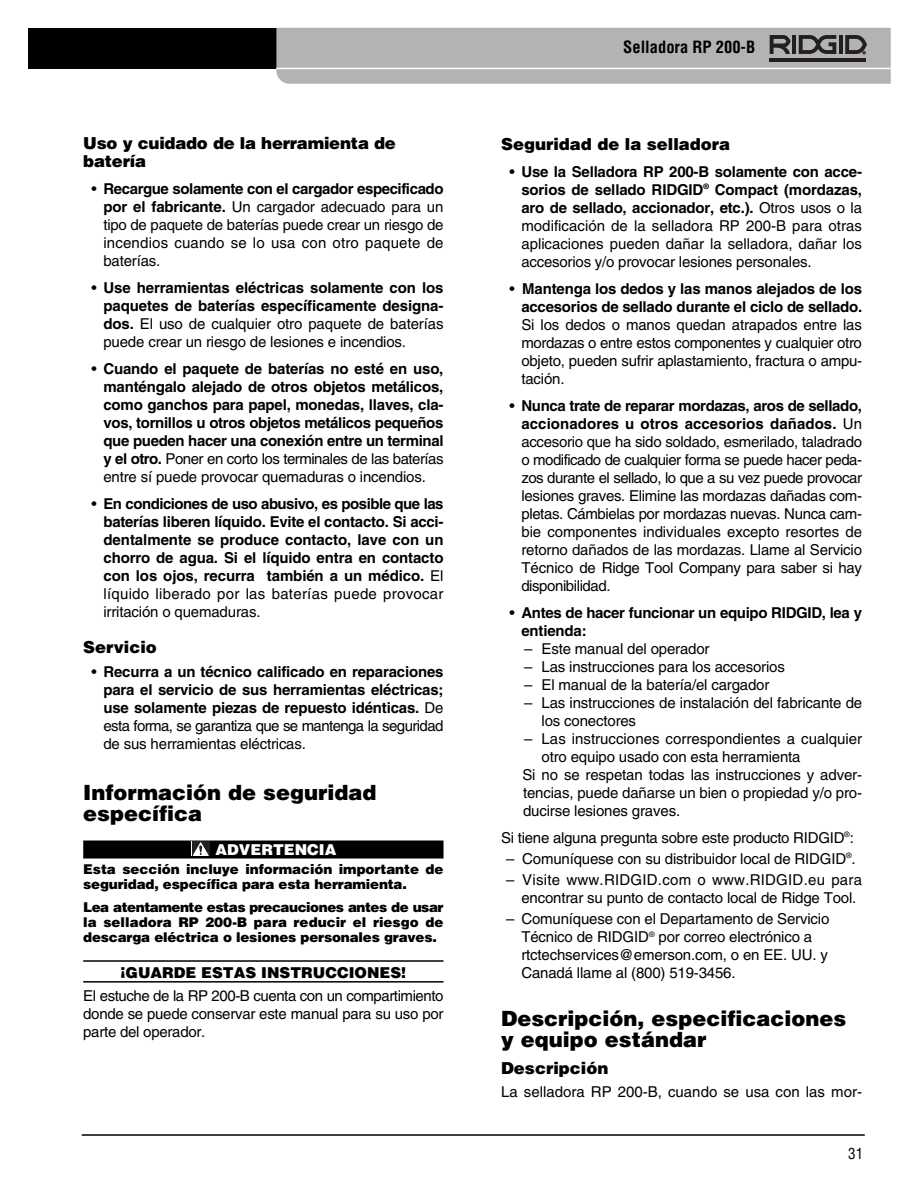
<style>
.page{position:relative;width:918px;height:1188px;background:#fff}
.page>*{position:absolute;margin:0;border:0;box-sizing:border-box;transform-origin:0 0}
.t1{font:900 21px/21px "Helvetica";color:#000}
.t2{font:900 16.5px/18px "Helvetica";color:#000}
.t3{font:700 condensed 16.5px "Helvetica";color:#000}
.t4{font:15px/18px "Helvetica";letter-spacing:-.01em;color:#000;text-align:justify}
.t5{font:700 15px/18px "Helvetica";letter-spacing:-.01em;color:#000;text-align:justify}
.t6{font:900 15px "Helvetica";color:#000}
.t7{font:900 15px "Helvetica";color:#fff}
.t8{font:condensed 15px "Helvetica";color:#000}
.t9{font:900 13.5px/15px "Helvetica";letter-spacing:-.015em;color:#000}
.s1{font-weight:700}
.s2{font-weight:400}
</style>
<div class="page">
<hr style="left:82px;top:1134px;width:783px;height:2px;background:#000">
<div style="left:28px;top:28px;width:427px;height:41px;background:#000"></div>
<svg style="left:276px;top:28px;width:615px;height:56px;background:#afafaf"></svg>
<div style="left:83px;top:841px;width:361px;height:18px;background:#000"></div>
<hr style="left:83px;top:960px;width:361px;height:2px;background:#000">
<hr style="left:83px;top:981px;width:361px;height:2px;background:#000">
<div style="left:192px;top:841px;width:17px;height:15px;background:#231f20"></div>
<svg style="left:193px;top:842px;width:16px;height:14px"></svg>
<p class="t2" style="left:83px;top:136px;width:314px">Uso y cuidado de la herramienta de batería</p>
<p class="t4" style="left:103px;top:182px;width:342px;text-indent:-12px">• <span class="s1">Recargue solamente con el cargador especificado por el fabricante.</span> Un cargador adecuado para un tipo de paquete de baterías puede crear un riesgo de incendios cuando se lo usa con otro paquete de baterías.</p>
<p class="t5" style="left:103px;top:281px;width:342px;text-indent:-12px"><span class="s2">•</span> Use herramientas eléctricas solamente con los paquetes de baterías específicamente designa&shy;dos. <span class="s2">El uso de cualquier otro paquete de baterías puede crear un riesgo de lesiones e incendios.</span></p>
<p class="t5" style="left:103px;top:362px;width:342px;text-indent:-12px"><span class="s2">•</span> Cuando el paquete de baterías no esté en uso, manténgalo alejado de otros objetos metálicos, como ganchos para papel, monedas, llaves, cla - vos, tornillos u otros objetos metálicos pequeños que pueden hacer una conexión entre un terminal y el otro. <span class="s2">Poner en corto los terminales de las baterías entre sí puede provocar quemaduras o incendios.</span></p>
<p class="t5" style="left:103px;top:497px;width:342px;text-indent:-12px"><span class="s2">•</span> En condiciones de uso abusivo, es posible que las baterías liberen líquido. Evite el contacto. Si acci - den talmente se produce contacto, lave con un chorro de agua. Si el líquido entra en contacto con los ojos, recurra también a un médico. <span class="s2">El líquido liberado por las baterías puede provocar irritación o quemaduras.</span></p>
<p class="t2" style="left:83px;top:640px;width:75px">Servicio</p>
<p class="t5" style="left:103px;top:664px;width:342px;text-indent:-12px"><span class="s2">•</span> Recurra a un técnico calificado en reparaciones para el servicio de sus herramientas eléctricas; use solamente piezas de repuesto idénticas. <span class="s2">De esta forma, se garantiza que se mantenga la seguridad de sus herramientas eléctricas.</span></p>
<h1 class="t1" style="left:83px;top:784px;width:295px">Información de seguridad específica</h1>
<p class="t7" style="left:216px;top:844px;width:122px">ADVERTENCIA</p>
<p class="t9" style="left:83px;top:862px;width:362px">Esta sección incluye información importante de seguridad, específica para esta herramienta.</p>
<p class="t9" style="left:83px;top:900px;width:362px;text-align:justify">Lea atentamente estas precauciones antes de usar la selladora RP 200-B para reducir el riesgo de descarga eléctrica o lesiones personales graves.</p>
<p class="t6" style="left:121px;top:967px;width:287px">¡GUARDE ESTAS INSTRUCCIONES!</p>
<p class="t4" style="left:83px;top:988px;width:362px">El estuche de la RP 200-B cuenta con un compartimiento donde se puede conservar este manual para su uso por parte del operador.</p>
<p class="t3" style="left:623px;top:41px;width:133px">Selladora RP 200-B</p>
<p class="t2" style="left:501px;top:136px;width:231px">Seguridad de la selladora</p>
<p class="t4" style="left:521px;top:164px;width:342px;text-indent:-12px">• <span class="s1">Use la Selladora RP 200-B solamente con acce&shy;sorios de sellado RIDGID</span><sup>®</sup> <span class="s1">Com pact (mordazas, aro de sellado, accionador, etc.).</span> Otros usos o la modificación de la selladora RP 200-B para otras aplicaciones pueden dañar la selladora, dañar los accesorios y/o provocar lesiones personales.</p>
<p class="t5" style="left:509px;top:281px;width:354px;text-align:right"><span class="s2">•</span> Mantenga los dedos y las manos alejados de los accesorios de sellado durante el ciclo de sellado.</p>
<p class="t4" style="left:521px;top:317px;width:342px">Si los dedos o manos quedan atrapados entre las mordazas o entre estos componentes y cualquier otro objeto, pueden sufrir aplastamiento, fractura o ampu - tación.</p>
<p class="t4" style="left:521px;top:398px;width:342px;text-indent:-12px">• <span class="s1">Nunca trate de reparar mordazas, aros de sellado, accionadores u otros accesorios dañados.</span> Un accesorio que ha sido soldado, esmerilado, taladrado o modificado de cualquier forma se puede hacer peda&shy;zos durante el sellado, lo que a su vez puede provocar lesiones graves. Elimine las mordazas dañadas com&shy;pletas. Cámbielas por mordazas nuevas. Nunca cam&shy;bie componentes individuales excepto resortes de retorno dañados de las mordazas. Llame al Servicio Técnico de Ridge Tool Company para saber si hay disponibilidad.</p>
<p class="t5" style="left:521px;top:605px;width:342px;text-indent:-12px"><span class="s2">•</span> Antes de hacer funcionar un equipo RIDGID, lea y entienda:</p>
<p class="t4" style="left:524px;top:641px;width:187px">– Este manual del operador</p>
<p class="t4" style="left:524px;top:659px;width:262px">– Las instrucciones para los accesorios</p>
<p class="t4" style="left:524px;top:677px;width:247px">– El manual de la batería/el cargador</p>
<p class="t4" style="left:542px;top:695px;width:322px;text-indent:-17px">– Las instrucciones de instalación del fabricante de los conectores</p>
<p class="t4" style="left:524px;top:731px;width:340px">– Las instrucciones correspondientes a cualquier</p>
<p class="t4" style="left:542px;top:749px;width:260px">otro equipo usado con esta herramienta</p>
<p class="t4" style="left:522px;top:767px;width:341px">Si no se respetan todas las instrucciones y adver-</p>
<p class="t4" style="left:523px;top:785px;width:340px">tencias, puede dañarse un bien o propiedad y/o pro-</p>
<p class="t4" style="left:523px;top:803px;width:159px">ducirse lesiones graves.</p>
<p class="t4" style="left:501px;top:830px;width:354px">Si tiene alguna pregunta sobre este producto RIDGID<sup>®</sup>:</p>
<p class="t4" style="left:506px;top:851px;width:351px">– Comuníquese con su distribuidor local de RIDGID<sup>®</sup>.</p>
<p class="t4" style="left:521px;top:872px;width:342px;text-indent:-15px">– Visite www.RIDGID.com o www.RIDGID.eu para encontrar su punto de contacto local de Ridge Tool.</p>
<p class="t4" style="left:521px;top:911px;width:310px;text-align:left;text-indent:-15px">– Comuníquese con el Departamento de Servicio Técnico de RIDGID<sup>®</sup> por correo electrónico a rtctechservices@emerson.com, o en EE. UU. y Cana dá llame al (800) 519-3456.</p>
<h1 class="t1" style="left:501px;top:1009px;width:347px">Descripción, especificaciones y equipo estándar</h1>
<p class="t2" style="left:501px;top:1060px;width:109px">Descripción</p>
<p class="t4" style="left:501px;top:1084px;width:362px">La selladora RP 200-B, cuando se usa con las mor-</p>
<p class="t8" style="left:848px;top:1148px;width:16px">31</p>
</div>
